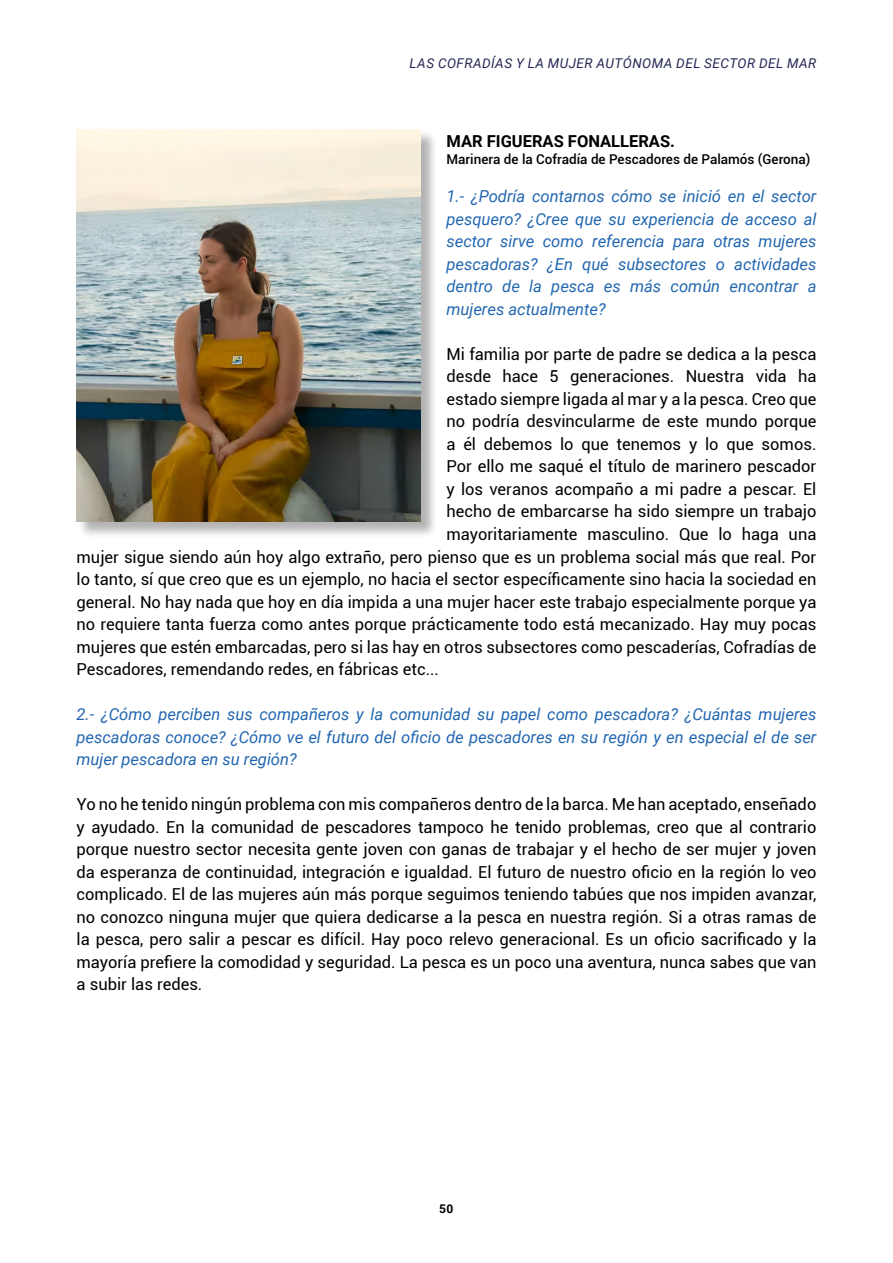
<style>
.page{position:relative;width:893px;height:1263px;background:#fff}
.page>*{position:absolute;margin:0;border:0;box-sizing:border-box;transform-origin:0 0}
.t1{font:16.5px/22.5px "Roboto";color:#020203;text-align:justify}
.t2{font:16.5px/22.5px "Roboto";color:#000;text-align:justify}
.t3{font:italic 16.5px/22.5px "Roboto";color:#2267b0;text-align:justify}
.t4{font:700 16.5px "Roboto";color:#000}
.t5{font:500 13.5px "Roboto";color:#000}
.t6{font:italic 13.5px "Roboto";letter-spacing:.035em;color:#242854}
.t7{font:700 12px "Roboto";color:#020203}
</style>
<div class="page">
<div style="left:77px;top:130px;width:360px;height:408px;background:#000;opacity:.3"></div>
<img style="left:77px;top:129px;width:344px;height:393px">
<p class="t6" style="left:410px;top:54px;width:408px">LAS COFRADÍAS Y LA MUJER AUTÓNOMA DEL SECTOR DEL MAR</p>
<p class="t4" style="left:446px;top:130px;width:230px">MAR FIGUERAS FONALLERAS.</p>
<p class="t5" style="left:446px;top:149px;width:366px">Marinera de la Cofradía de Pescadores de Palamós (Gerona)</p>
<p class="t3" style="left:446px;top:185px;width:371px">1.- ¿Podría contarnos cómo se inició en el sector pesquero? ¿Cree que su experiencia de acceso al sector sirve como referencia para otras mujeres pescadoras? ¿En qué subsectores o actividades dentro de la pesca es más común encontrar a mujeres actualmente?</p>
<p class="t1" style="left:446px;top:342px;width:371px">Mi familia por parte de padre se dedica a la pesca desde hace 5 generaciones. Nuestra vida ha estado siempre ligada al mar y a la pesca. Creo que no podría desvincularme de este mundo porque a él debemos lo que tenemos y lo que somos.<br>Por ello me saqué el título de marinero pescador y los veranos acompaño a mi padre a pescar. El hecho de embarcarse ha sido siempre un trabajo mayoritariamente masculino. Que lo haga una</p>
<p class="t1" style="left:77px;top:545px;width:741px">mujer sigue siendo aún hoy algo extraño, pero pienso que es un problema social más que real. Por lo tanto, sí que creo que es un ejemplo, no hacia el sector específicamente sino hacia la sociedad en general. No hay nada que hoy en día impida a una mujer hacer este trabajo especialmente porque ya no requiere tanta fuerza como antes porque prácticamente todo está mecanizado. Hay muy pocas mujeres que estén embarcadas, pero si las hay en otros subsectores como pescaderías, Cofradías de Pescadores, remendando redes, en fábricas etc...</p>
<p class="t3" style="left:77px;top:702px;width:741px">2.- ¿Cómo perciben sus compañeros y la comunidad su papel como pescadora? ¿Cuántas mujeres pescadoras conoce? ¿Cómo ve el futuro del oficio de pescadores en su región y en especial el de ser mujer pescadora en su región?</p>
<p class="t2" style="left:77px;top:792px;width:741px">Yo no he tenido ningún problema con mis compañeros dentro de la barca. Me han aceptado, enseñado y ayudado. En la comunidad de pescadores tampoco he tenido problemas, creo que al contrario porque nuestro sector necesita gente joven con ganas de trabajar y el hecho de ser mujer y joven da esperanza de continuidad, integración e igualdad. El futuro de nuestro oficio en la región lo veo complicado. El de las mujeres aún más porque seguimos teniendo tabúes que nos impiden avanzar, no conozco ninguna mujer que quiera dedicarse a la pesca en nuestra región. Si a otras ramas de la pesca, pero salir a pescar es difícil. Hay poco relevo generacional. Es un oficio sacrificado y la mayoría prefiere la comodidad y seguridad. La pesca es un poco una aventura, nunca sabes que van a subir las redes.</p>
<p class="t7" style="left:439px;top:1200px;width:16px">50</p>
</div>
